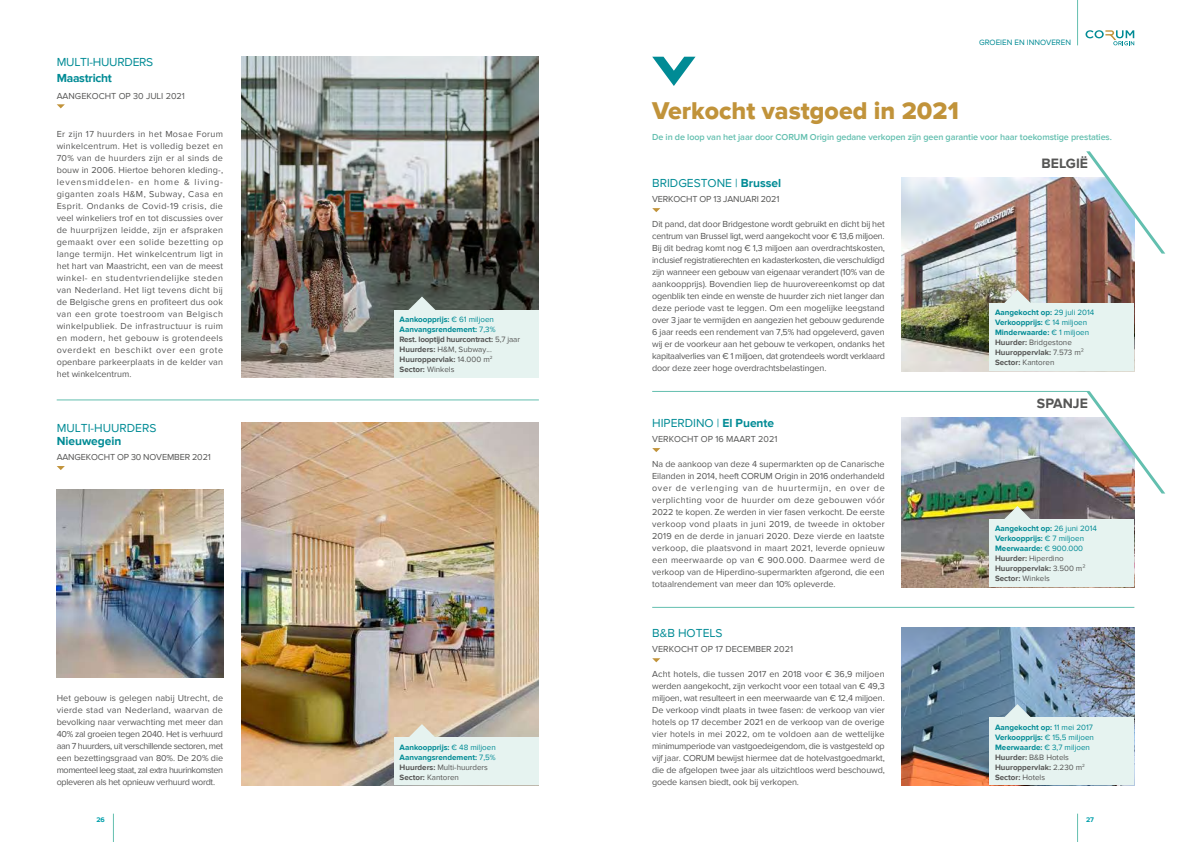
<style>
.page{position:relative;width:1191px;height:842px;background:#fff}
.page>*{position:absolute;margin:0;border:0;box-sizing:border-box;transform-origin:0 0}
.t1{font:25px "Proxima Nova Extrabld";color:#c1933a}
.t2{font:700 14px "Proxima Nova";color:#565655}
.t3{font:12px "Proxima Nova";color:#008b95}
.t4{font:700 12px "Proxima Nova";letter-spacing:-.01em;color:#008b95}
.t5{font:12px "Proxima Nova";letter-spacing:-.02em;color:#008b95}
.t6{font:9px/12px "Proxima Nova";letter-spacing:-.01em;color:#565655;text-align:justify}
.t7{font:600 9px "Proxima Nova";letter-spacing:-.01em;color:#63bfaf}
.t8{font:700 8px/10px "Proxima Nova";color:#008b95}
.t9{font:700 8px/10px "Proxima Nova";color:#565655}
.t10{font:8px "Proxima Nova";color:#008b95}
.t11{font:700 7px "Proxima Nova";color:#009faa}
.s1{color:#008b95}
.s2{font-weight:400;color:#008b95}
.s3{font-weight:400}
.s4{color:#565655}
.s5{font-weight:400;color:#565655}
.s6{font-weight:700}
</style>
<div class="page">
<img style="left:901px;top:177px;width:233px;height:194px">
<div style="left:989px;top:303px;width:145px;height:68px;background:#e6f3f0"></div>
<svg style="left:1004px;top:290px;width:27px;height:13px"></svg>
<svg style="left:1086px;top:151px;width:79px;height:103px"></svg>
<svg style="left:652px;top:208px;width:8px;height:4px"></svg>
<svg style="left:652px;top:57px;width:43px;height:29px"></svg>
<hr style="left:57px;top:400px;width:482px;height:1px;background:#63bfaf">
<img style="left:241px;top:57px;width:298px;height:321px">
<div style="left:394px;top:310px;width:145px;height:68px;background:#e6f3f0"></div>
<svg style="left:408px;top:296px;width:27px;height:14px"></svg>
<img style="left:241px;top:422px;width:298px;height:363px">
<div style="left:394px;top:738px;width:145px;height:47px;background:#e6f3f0"></div>
<svg style="left:408px;top:724px;width:27px;height:14px"></svg>
<img style="left:57px;top:489px;width:166px;height:188px">
<svg style="left:57px;top:104px;width:8px;height:4px"></svg>
<svg style="left:57px;top:466px;width:8px;height:4px"></svg>
<img style="left:901px;top:628px;width:233px;height:157px">
<div style="left:989px;top:718px;width:145px;height:67px;background:#e6f3f0"></div>
<svg style="left:1004px;top:704px;width:27px;height:14px"></svg>
<hr style="left:652px;top:607px;width:482px;height:1px;background:#63bfaf">
<svg style="left:652px;top:658px;width:8px;height:4px"></svg>
<img style="left:901px;top:417px;width:233px;height:170px">
<svg style="left:1086px;top:391px;width:79px;height:102px"></svg>
<div style="left:989px;top:519px;width:145px;height:68px;background:#e6f3f0"></div>
<svg style="left:1004px;top:506px;width:27px;height:13px"></svg>
<hr style="left:652px;top:391px;width:437px;height:1px;background:#63bfaf">
<svg style="left:652px;top:448px;width:8px;height:4px"></svg>
<hr style="left:1077px;top:0;width:1px;height:45px;background:#63bfaf">
<svg style="left:1077px;top:814px;width:1px;height:28px"></svg>
<svg style="left:113px;top:814px;width:1px;height:28px"></svg>
<svg style="left:1085px;top:30px;width:49px;height:15px"></svg>
<h3 class="t5" style="left:57px;top:55px;width:98px">MULTI-HUURDERS</h3>
<h3 class="t4" style="left:57px;top:71px;width:57px">Maastricht</h3>
<p class="t6" style="left:57px;top:90px;width:130px">AANGEKOCHT OP 30 JULI 2021</p>
<p class="t6" style="left:57px;top:128px;width:168px">Er zijn 17 huurders in het Mosae Forum winkelcentrum. Het is volledig bezet en 70% van de huurders zijn er al sinds de bouw in 2006. Hiertoe behoren kleding-, levensmiddelen- en home &amp; living&shy;giganten zoals H&amp;M, Subway, Casa en Esprit. Ondanks de Covid-19 crisis, die veel winkeliers trof en tot discussies over de huurprijzen leidde, zijn er afspraken gemaakt over een solide bezetting op lange termijn. Het winkelcentrum ligt in het hart van Maastricht, een van de meest winkel- en studentvriendelijke steden van Nederland. Het ligt tevens dicht bij de Belgische grens en profiteert dus ook van een grote toestroom van Belgisch winkelpubliek. De infrastructuur is ruim en modern, het gebouw is grotendeels overdekt en beschikt over een grote openbare parkeerplaats in de kelder van het winkelcentrum.</p>
<h3 class="t3" style="left:57px;top:421px;width:101px">MULTI-HUURDERS</h3>
<h3 class="t4" style="left:57px;top:434px;width:66px">Nieuwegein</h3>
<p class="t6" style="left:57px;top:451px;width:156px">AANGEKOCHT OP 30 NOVEMBER 2021</p>
<p class="t6" style="left:57px;top:692px;width:168px">Het gebouw is gelegen nabij Utrecht, de vierde stad van Nederland, waarvan de bevolking naar verwachting met meer dan 40% zal groeien tegen 2040. Het is verhuurd aan 7 huurders, uit verschillende sectoren, met een bezettingsgraad van 80%. De 20% die momenteel leeg staat, zal extra huurinkomsten opleveren als het opnieuw verhuurd wordt.</p>
<p class="t9" style="left:399px;top:314px;width:122px"><span class="s1">Aankoopprijs:</span> <span class="s2">€ 61 miljoen<br></span><span class="s1">Aanvangsrendement:</span> <span class="s2">7,3%<br></span>Rest. looptijd huurcontract: <span class="s3">5,7 jaar<br></span>Huurders: <span class="s3">H&amp;M, Subway...<br></span>Huuroppervlak: <span class="s3">14.000 m</span><sup>2<br></sup>Sector: <span class="s3">Winkels</span></p>
<p class="t8" style="left:399px;top:742px;width:98px">Aankoopprijs: <span class="s3">€ 48 miljoen<br></span>Aanvangsrendement: <span class="s3">7,5%<br></span><span class="s4">Huurders:</span> <span class="s5">Multi-huurders<br></span><span class="s4">Sector:</span> <span class="s5">Kantoren</span></p>
<p class="t10" style="left:979px;top:38px;width:93px">GROEIEN EN INNOVEREN</p>
<h1 class="t1" style="left:652px;top:96px;width:308px">Verkocht vastgoed in 2021</h1>
<p class="t7" style="left:652px;top:132px;width:461px">De in de loop van het jaar door CORUM Origin gedane verkopen zijn geen garantie voor haar toekomstige prestaties.</p>
<h3 class="t3" style="left:652px;top:176px;width:130px">BRIDGESTONE | <span class="s6">Brussel</span></h3>
<p class="t6" style="left:652px;top:193px;width:129px">VERKOCHT OP 13 JANUARI 2021</p>
<p class="t6" style="left:652px;top:218px;width:234px">Dit pand, dat door Bridgestone wordt gebruikt en dicht bij het centrum van Brussel ligt, werd aangekocht voor € 13,6 miljoen.<br>Bij dit bedrag komt nog € 1,3 miljoen aan overdrachtskosten, inclusief registratierechten en kadasterkosten, die verschuldigd zijn wanneer een gebouw van eigenaar verandert (10% van de aankoopprijs). Bovendien liep de huurovereenkomst op dat ogenblik ten einde en wenste de huurder zich niet langer dan deze periode vast te leggen. Om een mogelijke leegstand over 3 jaar te vermijden en aangezien het gebouw gedurende 6 jaar reeds een rendement van 7,5% had opgeleverd, gaven wij er de voorkeur aan het gebouw te verkopen, ondanks het kapitaalverlies van € 1 miljoen, dat grotendeels wordt verklaard door deze zeer hoge overdrachtsbelastingen.</p>
<h3 class="t3" style="left:652px;top:416px;width:124px">HIPERDINO | <span class="s6">El Puente</span></h3>
<p class="t6" style="left:652px;top:433px;width:127px">VERKOCHT OP 16 MAART 2021</p>
<p class="t6" style="left:652px;top:458px;width:234px">Na de aankoop van deze 4 supermarkten op de Canarische Eilanden in 2014, heeft CORUM Origin in 2016 onderhandeld over de verlenging van de huurtermijn, en over de verplichting voor de huurder om deze gebouwen vóór 2022 te kopen. Ze werden in vier fasen verkocht. De eerste verkoop vond plaats in juni 2019, de tweede in oktober 2019 en de derde in januari 2020. Deze vierde en laatste verkoop, die plaatsvond in maart 2021, leverde opnieuw een meerwaarde op van € 900.000. Daarmee werd de verkoop van de Hiperdino-supermarkten afgerond, die een totaalrendement van meer dan 10% opleverde.</p>
<h3 class="t3" style="left:652px;top:626px;width:72px">B&amp;B HOTELS</h3>
<p class="t6" style="left:652px;top:644px;width:142px">VERKOCHT OP 17 DECEMBER 2021</p>
<p class="t6" style="left:652px;top:668px;width:234px">Acht hotels, die tussen 2017 en 2018 voor € 36,9 miljoen werden aangekocht, zijn verkocht voor een totaal van € 49,3 miljoen, wat resulteert in een meerwaarde van € 12,4 miljoen.<br>De verkoop vindt plaats in twee fasen: de verkoop van vier hotels op 17 december 2021 en de verkoop van de overige vier hotels in mei 2022, om te voldoen aan de wettelijke minimumperiode van vastgoedeigendom, die is vastgesteld op vijf jaar. CORUM bewijst hiermee dat de hotelvastgoedmarkt, die de afgelopen twee jaar als uitzichtloos werd beschouwd, goede kansen biedt, ook bij verkopen.</p>
<h2 class="t2" style="left:1041px;top:155px;width:48px">BELGIË</h2>
<p class="t8" style="left:995px;top:308px;width:101px">Aangekocht op: <span class="s3">29 juli 2014<br></span>Verkoopprijs: <span class="s3">€ 14 miljoen<br></span>Minderwaarde: <span class="s3">€ 1 miljoen<br></span><span class="s4">Huurder:</span> <span class="s5">Bridgestone<br></span><span class="s4">Huuroppervlak:</span> <span class="s5">7.573 m²<br></span><span class="s4">Sector:</span> <span class="s5">Kantoren</span></p>
<h2 class="t2" style="left:1037px;top:395px;width:52px">SPANJE</h2>
<p class="t8" style="left:995px;top:524px;width:103px">Aangekocht op: <span class="s3">26 juni 2014<br></span>Verkoopprijs: <span class="s3">€ 7 miljoen<br></span>Meerwaarde: <span class="s3">€ 900.000<br></span><span class="s4">Huurder:</span> <span class="s5">Hiperdino<br></span><span class="s4">Huuroppervlak:</span> <span class="s5">3.500 m²<br></span><span class="s4">Sector:</span> <span class="s5">Winkels</span></p>
<p class="t8" style="left:995px;top:722px;width:100px">Aangekocht op: <span class="s3">11 mei 2017<br></span>Verkoopprijs: <span class="s3">€ 15,5 miljoen<br></span>Meerwaarde: <span class="s3">€ 3,7 miljoen<br></span><span class="s4">Huurder:</span> <span class="s5">B&amp;B Hotels<br></span><span class="s4">Huuroppervlak:</span> <span class="s5">2.230 m</span><sup>2<br></sup><span class="s4">Sector:</span> <span class="s5">Hotels</span></p>
<p class="t11" style="left:96px;top:815px;width:10px">26</p>
<p class="t11" style="left:1086px;top:815px;width:10px">27</p>
</div>
